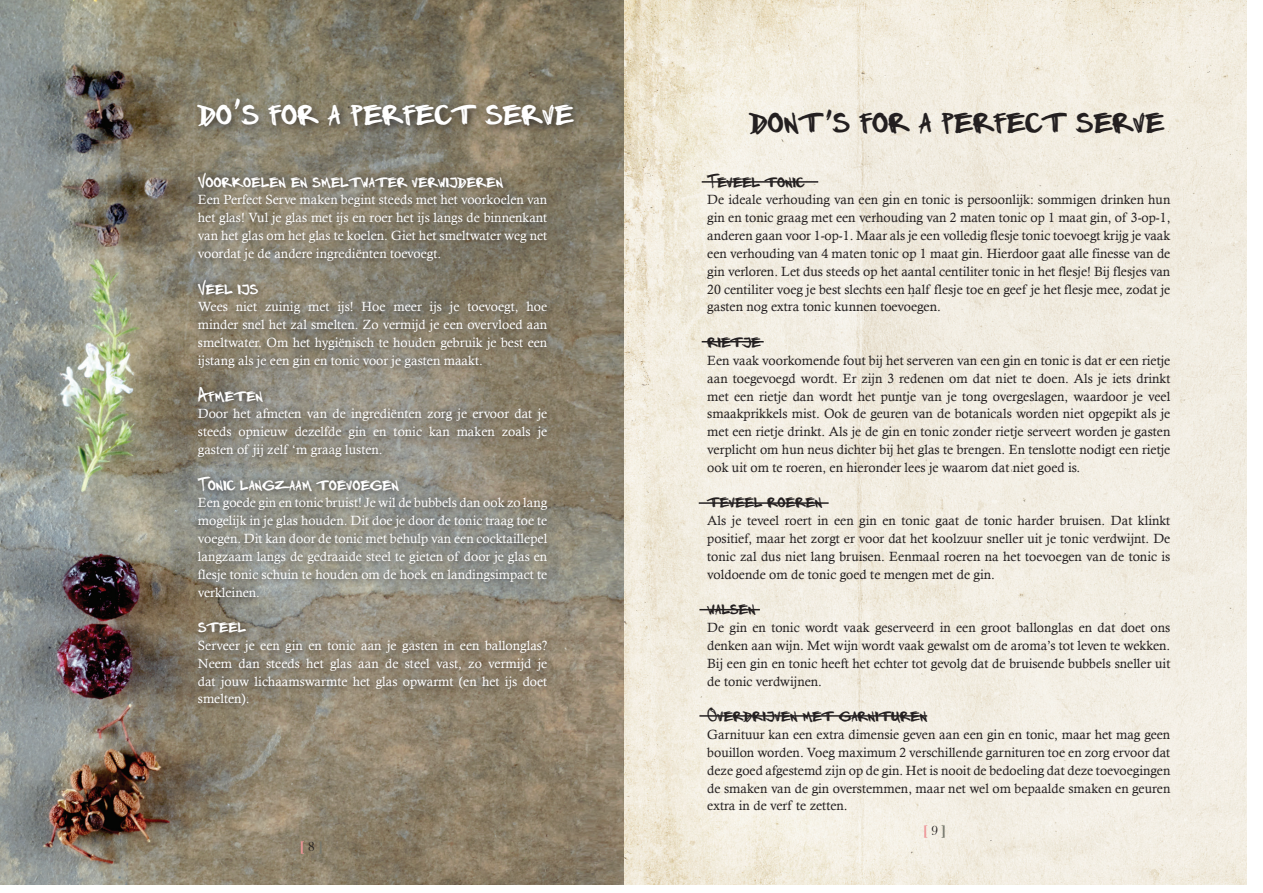
<style>
.page{position:relative;width:1263px;height:893px;background:#fff}
.page>*{position:absolute;margin:0;border:0;box-sizing:border-box;transform-origin:0 0}
.t1{font:38.55px "Twin Marker";color:#231f20}
.t2{font:38.55px "Twin Marker";color:#fff}
.t3{font:19.35px "Twin Marker";color:#fff}
.t4{font:19.35px "Twin Marker";color:#231f20}
.t5{font:13.35px/17.9px "Calisto";color:#231f20;text-align:justify}
.t6{font:13.35px/17.9px "Calisto";color:#fff;text-align:justify}
.t7{font:13.35px "Calis MT Bol";color:#ee9698}
.s1{font-family:"Bask Old Face";color:#231f20}
.s2{color:#77796e}
</style>
<div class="page">
<img style="left:0;top:0;width:1246px;height:884px">
<div style="left:192px;top:167px;width:364px;height:547px;background:#231f20;opacity:.75"></div>
<hr style="left:702px;top:181px;width:116px;height:2px;background:#231f20">
<hr style="left:702px;top:341px;width:62px;height:1px;background:#231f20">
<hr style="left:699px;top:502px;width:130px;height:2px;background:#231f20">
<hr style="left:699px;top:609px;width:61px;height:1px;background:#231f20">
<hr style="left:699px;top:715px;width:228px;height:2px;background:#231f20">
<div style="left:192px;top:93px;width:391px;height:44px;background:#231f20;opacity:.75"></div>
<p class="t2" style="left:234px;top:69px;width:8px">,</p>
<p class="t2" style="left:198px;top:90px;width:377px">do' s for a perfect serve</p>
<p class="t3" style="left:198px;top:169px;width:307px">Voorkoelen en smeltwater verwijderen</p>
<p class="t6" style="left:198px;top:191px;width:351px">Een Perfect Serve maken begint steeds met het voorkoelen van het glas! Vul je glas met ijs en roer het ijs langs de binnenkant van het glas om het glas te koelen. Giet het smeltwater weg net voordat je de andere ingrediënten toevoegt.</p>
<p class="t3" style="left:198px;top:276px;width:62px">Veel ijs</p>
<p class="t6" style="left:198px;top:298px;width:351px">Wees niet zuinig met ijs! Hoe meer ijs je toevoegt, hoe minder snel het zal smelten. Zo vermijd je een overvloed aan smeltwater. Om het hygiënisch te houden gebruik je best een ijstang als je een gin en tonic voor je gasten maakt.</p>
<p class="t3" style="left:198px;top:383px;width:66px">Afmeten</p>
<p class="t6" style="left:198px;top:405px;width:351px">Door het afmeten van de ingrediënten zorg je ervoor dat je steeds opnieuw dezelfde gin en tonic kan maken zoals je gasten of jij zelf ‘m graag lusten.</p>
<p class="t3" style="left:198px;top:472px;width:203px">Tonic langzaam toevoegen</p>
<p class="t6" style="left:198px;top:494px;width:351px">Een goede gin en tonic bruist! Je wil de bubbels dan ook zo lang mogelijk in je glas houden. Dit doe je door de tonic traag toe te voegen. Dit kan door de tonic met behulp van een cocktaillepel langzaam langs de gedraaide steel te gieten of door je glas en flesje tonic schuin te houden om de hoek en landingsimpact te verkleinen.</p>
<p class="t3" style="left:198px;top:615px;width:50px">steel</p>
<p class="t6" style="left:198px;top:636px;width:351px">Serveer je een gin en tonic aan je gasten in een ballonglas?<br>Neem dan steeds het glas aan de steel vast, zo vermijd je dat jouw lichaamswarmte het glas opwarmt (en het ijs doet smelten).</p>
<p class="t7" style="left:300px;top:839px;width:25px">[ <span class="s1">8</span> <span class="s2">]</span></p>
<p class="t1" style="left:826px;top:80px;width:8px">,</p>
<p class="t1" style="left:750px;top:97px;width:416px">dont s for a perfect serve</p>
<p class="t4" style="left:707px;top:169px;width:99px">Teveel tonic</p>
<p class="t5" style="left:707px;top:191px;width:465px">De ideale verhouding van een gin en tonic is persoonlijk: sommigen drinken hun gin en tonic graag met een verhouding van 2 maten tonic op 1 maat gin, of 3-op-1, anderen gaan voor 1-op-1. Maar als je een volledig flesje tonic toevoegt krijg je vaak een verhouding van 4 maten tonic op 1 maat gin. Hierdoor gaat alle finesse van de gin verloren. Let dus steeds op het aantal centiliter tonic in het flesje! Bij flesjes van 20 centiliter voeg je best slechts een half flesje toe en geef je het flesje mee, zodat je gasten nog extra tonic kunnen toevoegen.</p>
<p class="t4" style="left:707px;top:330px;width:55px">rietje</p>
<p class="t5" style="left:707px;top:351px;width:465px">Een vaak voorkomende fout bij het serveren van een gin en tonic is dat er een rietje aan toegevoegd wordt. Er zijn 3 redenen om dat niet te doen. Als je iets drinkt met een rietje dan wordt het puntje van je tong overgeslagen, waardoor je veel smaakprikkels mist. Ook de geuren van de botanicals worden niet opgepikt als je met een rietje drinkt. Als je de gin en tonic zonder rietje serveert worden je gasten verplicht om hun neus dichter bij het glas te brengen. En tenslotte nodigt een rietje ook uit om te roeren, en hieronder lees je waarom dat niet goed is.</p>
<p class="t4" style="left:707px;top:490px;width:116px">teveel roeren</p>
<p class="t5" style="left:707px;top:512px;width:465px">Als je teveel roert in een gin en tonic gaat de tonic harder bruisen. Dat klinkt positief, maar het zorgt er voor dat het koolzuur sneller uit je tonic verdwijnt. De tonic zal dus niet lang bruisen. Eenmaal roeren na het toevoegen van de tonic is voldoende om de tonic goed te mengen met de gin.</p>
<p class="t4" style="left:707px;top:597px;width:50px">walsen</p>
<p class="t5" style="left:707px;top:619px;width:465px">De gin en tonic wordt vaak geserveerd in een groot ballonglas en dat doet ons denken aan wijn. Met wijn wordt vaak gewalst om de aroma’s tot leven te wekken.<br>Bij een gin en tonic heeft het echter tot gevolg dat de bruisende bubbels sneller uit de tonic verdwijnen.</p>
<p class="t4" style="left:707px;top:704px;width:221px">Overdrijven met garnituren</p>
<p class="t5" style="left:707px;top:725px;width:465px">Garnituur kan een extra dimensie geven aan een gin en tonic, maar het mag geen bouillon worden. Voeg maximum 2 verschillende garnituren toe en zorg ervoor dat deze goed afgestemd zijn op de gin. Het is nooit de bedoeling dat deze toevoegingen de smaken van de gin overstemmen, maar net wel om bepaalde smaken en geuren extra in de verf te zetten.</p>
<p class="t7" style="left:923px;top:822px;width:25px">[ <span class="s1">9</span> <span class="s2">]</span></p>
</div>
